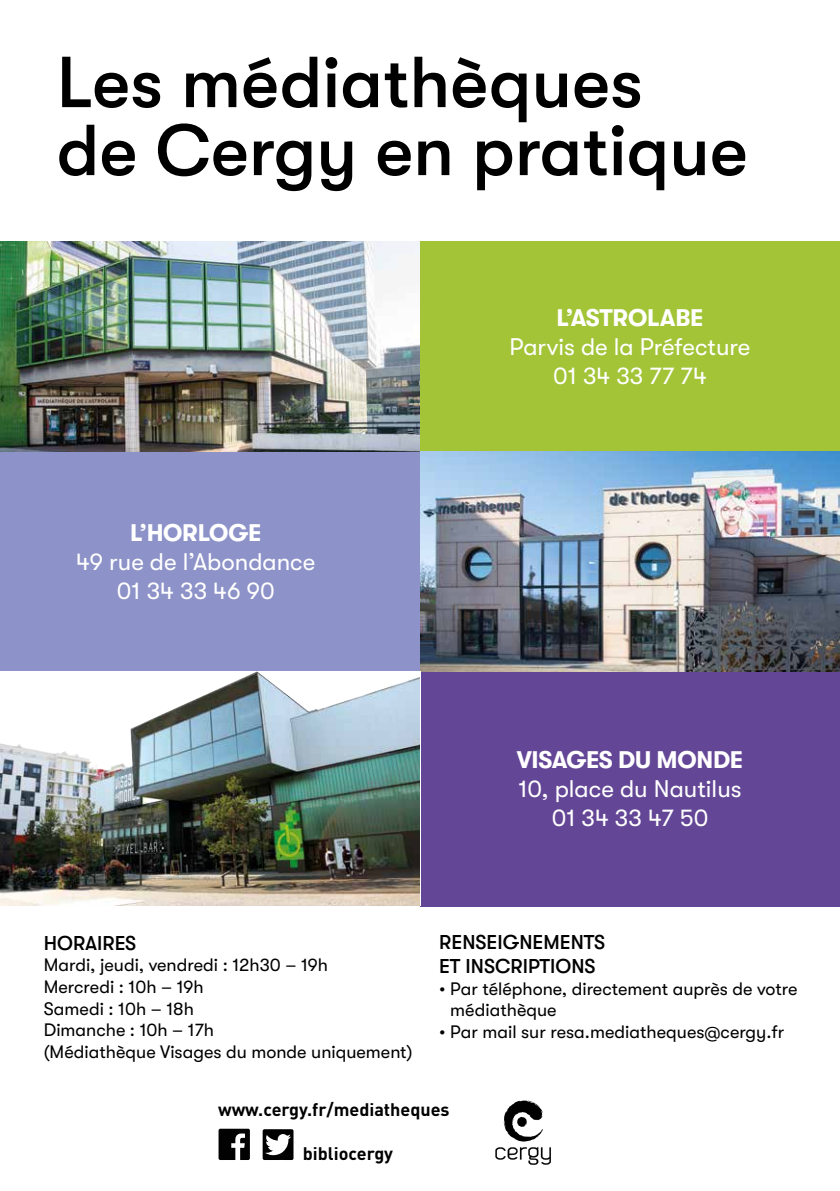
<style>
.page{position:relative;width:840px;height:1191px;background:#fff}
.page>*{position:absolute;margin:0;border:0;box-sizing:border-box;transform-origin:0 0}
.t1{font:500 72px/68px "GT Walsheim Pro";color:#000}
.t2{font:24px/28.8px "GT Walsheim Pro";color:#fff;text-align:center}
.t3{font:700 24px "GT Walsheim Pro";letter-spacing:-.01em;color:#fff}
.t4{font:500 20px/24px "GT Walsheim Pro";color:#000}
.t5{font:18px/21.6px "GT Walsheim Pro";color:#000}
.t6{font:700 18px "DIN Pro";color:#000}
</style>
<div class="page">
<img style="left:0;top:241px;width:420px;height:211px">
<div style="left:420px;top:241px;width:419px;height:211px;background:#a2c436"></div>
<div style="left:0;top:452px;width:420px;height:219px;background:#8d92c8"></div>
<div style="left:420px;top:671px;width:419px;height:235px;background:#634696"></div>
<img style="left:420px;top:452px;width:419px;height:219px">
<img style="left:0;top:671px;width:420px;height:235px">
<svg style="left:503px;top:1100px;width:39px;height:41px"></svg>
<svg style="left:495px;top:1147px;width:55px;height:17px"></svg>
<svg style="left:218px;top:1128px;width:32px;height:32px"></svg>
<svg style="left:262px;top:1129px;width:31px;height:31px"></svg>
<h1 class="t1" style="left:57px;top:48px;width:692px">Les médiathèques<br>de Cergy en pratique</h1>
<h2 class="t3" style="left:130px;top:519px;width:133px">L’HORLOGE</h2>
<h2 class="t2" style="left:76px;top:547px;width:240px">49 rue de l’Abondance<br>01 34 33 46 90</h2>
<h2 class="t3" style="left:556px;top:305px;width:148px">L’ASTROLABE</h2>
<h2 class="t2" style="left:509px;top:333px;width:242px">Parvis de la Préfecture<br>01 34 33 77 74</h2>
<h2 class="t3" style="left:516px;top:746px;width:228px">VISAGES DU MONDE</h2>
<h2 class="t2" style="left:518px;top:774px;width:224px">10, place du Nautilus<br>01 34 33 47 50</h2>
<p class="t4" style="left:44px;top:931px;width:94px">HORAIRES</p>
<p class="t5" style="left:44px;top:954px;width:370px">Mardi, jeudi, vendredi : 12h30 – 19h<br>Mercredi : 10h – 19h<br>Samedi : 10h – 18h<br>Dimanche : 10h – 17h<br>(Médiathèque Visages du monde uniquement)</p>
<p class="t4" style="left:439px;top:930px;width:167px">RENSEIGNEMENTS<br>ET INSCRIPTIONS</p>
<p class="t5" style="left:450px;top:978px;width:348px;text-indent:-11px">• Par téléphone, directement auprès de votre médiathèque</p>
<p class="t5" style="left:439px;top:1021px;width:346px">• Par mail sur resa.mediatheques@cergy.fr</p>
<p class="t6" style="left:218px;top:1094px;width:233px">www.cergy.fr/mediatheques</p>
<p class="t6" style="left:303px;top:1138px;width:92px">bibliocergy</p>
</div>
